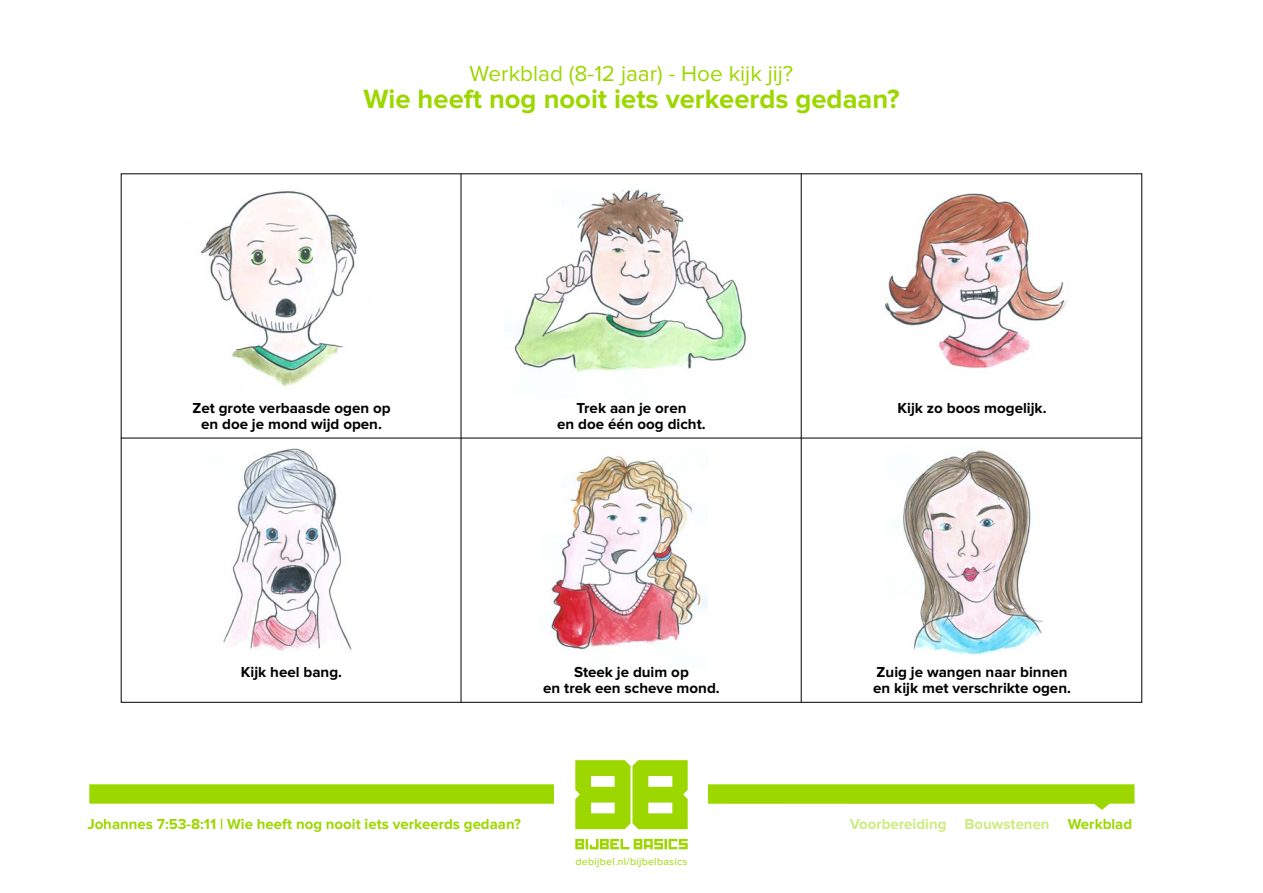
<style>
.page{position:relative;width:1263px;height:893px;background:#fff}
.page>*{position:absolute;margin:0;border:0;box-sizing:border-box;transform-origin:0 0}
.t1{font:700 27.3px "Proxima Nova";color:#9dd700}
.t2{font:22.5px "Proxima Nova";color:#9dd700}
.t3{font:700 15px/16.5px "Proxima Nova";color:#000;text-align:center}
.t4{font:700 15px "Proxima Nova";color:#9dd700}
.t5{font:700 15px "Proxima Nova";color:#ceeb80}
.t6{font:10.5px "Proxima Nova";letter-spacing:.03em;color:#9dd700}
.s1{color:#9dd700}
</style>
<div class="page">
<hr style="left:461px;top:174px;width:1px;height:528px;background:#000">
<hr style="left:801px;top:173px;width:1px;height:529px;background:#000">
<hr style="left:121px;top:438px;width:1021px;height:1px;background:#000">
<svg style="left:575px;top:839px;width:113px;height:10px"></svg>
<svg style="left:89px;top:760px;width:1045px;height:69px"></svg>
<img style="left:201px;top:191px;width:156px;height:196px">
<img style="left:514px;top:189px;width:232px;height:183px">
<img style="left:884px;top:193px;width:183px;height:176px">
<img style="left:549px;top:455px;width:159px;height:195px">
<img style="left:223px;top:448px;width:129px;height:203px">
<img style="left:903px;top:449px;width:141px;height:206px">
<h2 class="t2" style="left:470px;top:63px;width:325px">Werkblad (8-12 jaar) - Hoe kijk jij?</h2>
<h1 class="t1" style="left:363px;top:87px;width:538px">Wie heeft nog nooit iets verkeerds gedaan?</h1>
<p class="t3" style="left:192px;top:400px;width:200px">Zet grote verbaasde ogen op en doe je mond wijd open.</p>
<p class="t3" style="left:557px;top:400px;width:150px">Trek aan je oren<br>en doe één oog dicht.</p>
<p class="t3" style="left:897px;top:400px;width:150px">Kijk zo boos mogelijk.</p>
<p class="t3" style="left:241px;top:664px;width:103px">Kijk heel bang.</p>
<p class="t3" style="left:543px;top:664px;width:178px">Steek je duim op<br>en trek een scheve mond.</p>
<p class="t3" style="left:873px;top:664px;width:199px;text-align:left">Zuig je wangen naar binnen en kijk met verschrikte ogen.</p>
<p class="t4" style="left:87px;top:817px;width:435px">Johannes 7:53-8:11 | Wie heeft nog nooit iets verkeerds gedaan?</p>
<p class="t5" style="left:850px;top:817px;width:284px">Voorbereiding Bouwstenen <span class="s1">Werkblad</span></p>
<p class="t6" style="left:575px;top:856px;width:113px">debijbel.nl/bijbelbasics</p>
</div>
